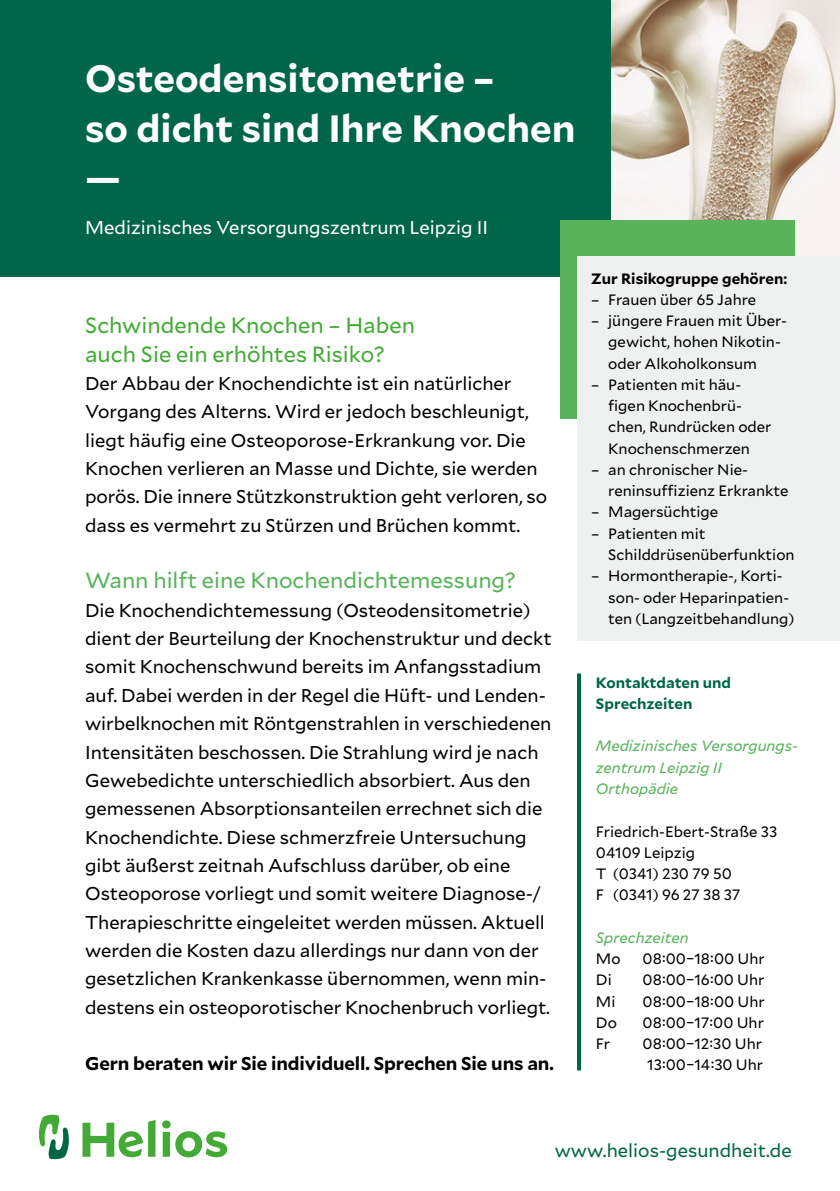
<style>
.page{position:relative;width:840px;height:1191px;background:#fff}
.page>*{position:absolute;margin:0;border:0;box-sizing:border-box;transform-origin:0 0}
.t1{font:700 38px/49.6px "Mallory";color:#fff}
.t2{font:22px/28.4px "Mallory";color:#43ab35}
.t3{font:22px "Mallory";color:#58b35a}
.t4{font:18.4px/28.4px "Mallory";color:#000}
.t5{font:700 18.4px "Mallory";letter-spacing:-.005em;color:#000}
.t6{font:18.4px "Mallory";color:#fff}
.t7{font:18.4px "Mallory";color:#006549}
.t8{font:15px/21.2px "Mallory";color:#000}
.t9{font:italic 15px/21.2px "Mallory";color:#58b35a}
.t10{font:700 15px/21.2px "Mallory";color:#006549}
.t11{font:700 15px "Mallory";color:#000}
</style>
<div class="page">
<svg style="left:162px;top:1120px;width:65px;height:37px"></svg>
<svg style="left:82px;top:1120px;width:73px;height:37px"></svg>
<svg style="left:39px;top:1114px;width:30px;height:45px"></svg>
<svg style="left:577px;top:673px;width:3px;height:397px"></svg>
<img style="left:609px;top:0;width:230px;height:257px">
<div style="left:0;top:0;width:609px;height:276px;background:#006549"></div>
<div style="left:560px;top:220px;width:234px;height:198px;background:#58b35a"></div>
<div style="left:576px;top:257px;width:263px;height:384px;background:#eff0f0"></div>
<h1 class="t1" style="left:85px;top:51px;width:491px">Osteodensitometrie –<br>so dicht sind Ihre Knochen —</h1>
<p class="t6" style="left:85px;top:214px;width:404px">Medizinisches Versorgungszentrum Leipzig II</p>
<p class="t2" style="left:85px;top:310px;width:331px">Schwindende Knochen – Haben auch Sie ein erhöhtes Risiko?</p>
<p class="t4" style="left:85px;top:368px;width:463px">Der Abbau der Knochendichte ist ein natürlicher Vorgang des Alterns. Wird er jedoch beschleunigt, liegt häufig eine Osteoporose-Erkrankung vor. Die Knochen verlieren an Masse und Dichte, sie werden porös. Die innere Stützkonstruktion geht verloren, so dass es vermehrt zu Stürzen und Brüchen kommt.</p>
<p class="t3" style="left:85px;top:565px;width:432px">Wann hilft eine Knochendichtemessung?</p>
<p class="t4" style="left:85px;top:595px;width:467px">Die Knochendichtemessung (Osteodensitometrie) dient der Beurteilung der Knochenstruktur und deckt somit Knochenschwund bereits im Anfangsstadium auf. Dabei werden in der Regel die Hüft- und Lenden&shy;wirbelknochen mit Röntgenstrahlen in verschiedenen Intensitäten beschossen. Die Strahlung wird je nach Gewebedichte unterschiedlich absorbiert. Aus den gemessenen Absorptionsanteilen errechnet sich die Knochendichte. Diese schmerzfreie Untersuchung gibt äußerst zeitnah Aufschluss darüber, ob eine Osteoporose vorliegt und somit weitere Diagnose-/ Therapieschritte eingeleitet werden müssen. Aktuell werden die Kosten dazu allerdings nur dann von der gesetzlichen Krankenkasse übernommen, wenn min&shy;destens ein osteoporotischer Knochenbruch vorliegt.</p>
<p class="t5" style="left:85px;top:1050px;width:470px">Gern beraten wir Sie individuell. Sprechen Sie uns an.</p>
<p class="t11" style="left:591px;top:267px;width:197px">Zur Risikogruppe gehören:</p>
<p class="t8" style="left:591px;top:288px;width:166px">– Frauen über 65 Jahre</p>
<p class="t8" style="left:608px;top:309px;width:180px;text-indent:-17px">– jüngere Frauen mit Über&shy;gewicht, hohen Nikotin&shy;oder Alkoholkonsum</p>
<p class="t8" style="left:608px;top:373px;width:165px;text-indent:-17px">– Patienten mit häu&shy;figen Knochenbrü&shy;chen, Rundrücken oder<br>Knochenschmerzen</p>
<p class="t8" style="left:608px;top:458px;width:181px;text-indent:-17px">– an chronischer Nie&shy;reninsuffizienz Erkrankte</p>
<p class="t8" style="left:591px;top:501px;width:128px">– Magersüchtige</p>
<p class="t8" style="left:608px;top:522px;width:188px;text-indent:-17px">– Patienten mit<br>Schilddrüsenüberfunktion</p>
<p class="t8" style="left:608px;top:564px;width:188px;text-indent:-17px">– Hormontherapie-, Korti&shy;son- oder Heparinpatien&shy;ten (Langzeitbehandlung)</p>
<p class="t10" style="left:595px;top:671px;width:137px">Kontaktdaten und<br>Sprechzeiten</p>
<p class="t9" style="left:595px;top:734px;width:203px">Medizinisches Versorgungs&shy;zentrum Leipzig II<br>Orthopädie</p>
<p class="t8" style="left:595px;top:820px;width:183px">Friedrich-Ebert-Straße 33<br>04109 Leipzig<br>T (0341) 230 79 50<br>F (0341) 96 27 38 37</p>
<p class="t9" style="left:595px;top:926px;width:94px">Sprechzeiten</p>
<p class="t8" style="left:595px;top:947px;width:26px">Mo</p>
<p class="t8" style="left:642px;top:947px;width:123px">08:00–18:00 Uhr</p>
<p class="t8" style="left:595px;top:968px;width:17px">Di</p>
<p class="t8" style="left:642px;top:968px;width:123px">08:00–16:00 Uhr</p>
<p class="t8" style="left:595px;top:990px;width:21px">Mi</p>
<p class="t8" style="left:642px;top:990px;width:123px">08:00–18:00 Uhr</p>
<p class="t8" style="left:595px;top:1011px;width:22px">Do</p>
<p class="t8" style="left:642px;top:1011px;width:123px">08:00–17:00 Uhr</p>
<p class="t8" style="left:595px;top:1032px;width:16px">Fr</p>
<p class="t8" style="left:642px;top:1032px;width:122px;text-align:center">08:00–12:30 Uhr<br>13:00–14:30 Uhr</p>
<p class="t7" style="left:554px;top:1137px;width:238px">www.helios-gesundheit.de</p>
</div>
